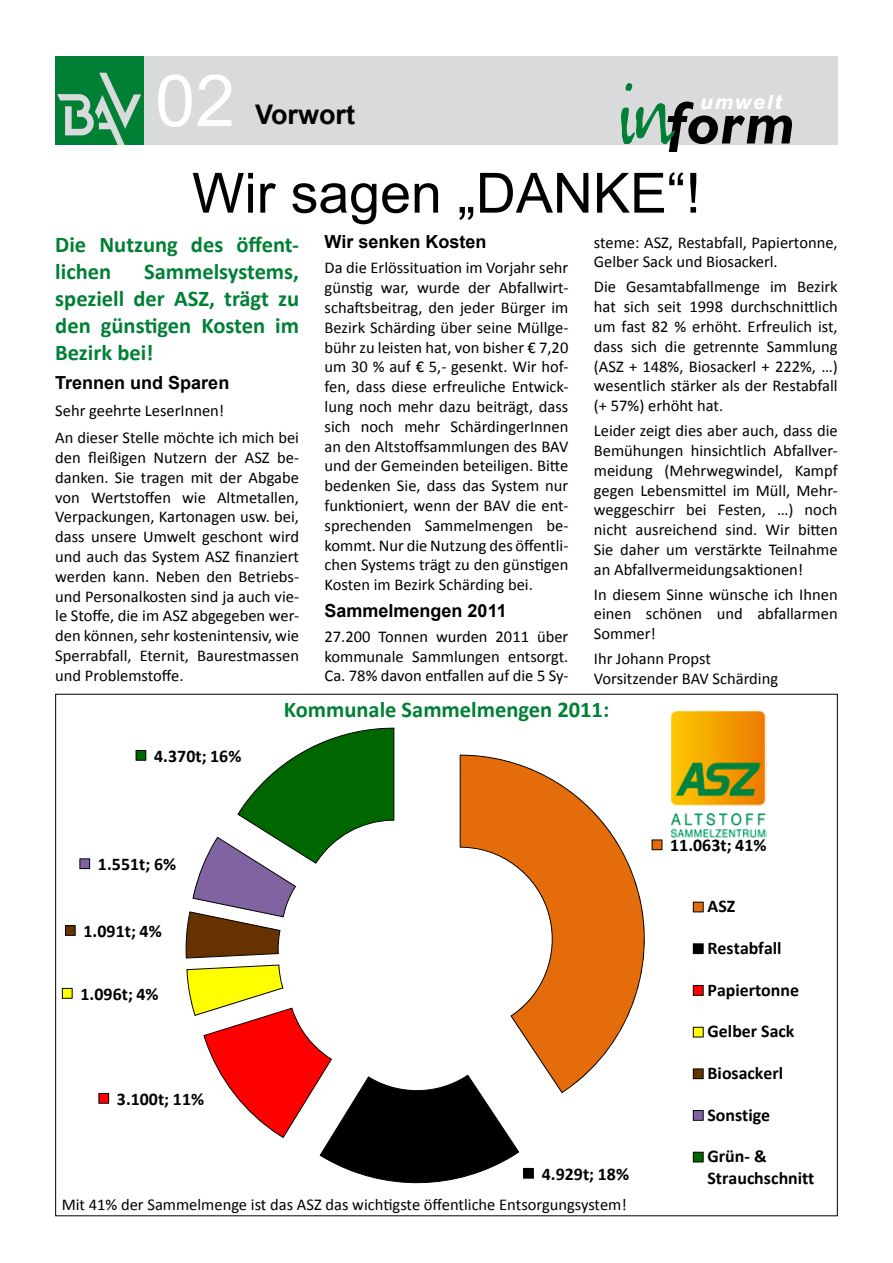
<style>
.page{position:relative;width:893px;height:1263px;background:#fff}
.page>*{position:absolute;margin:0;border:0;box-sizing:border-box;transform-origin:0 0}
.t1{font:72px "Arial";color:#fff}
.t2{font:55.5px "Arial";color:#000}
.t3{font:700 27px "Arial";color:#000}
.t4{font:700 22.5px/27px "Calibri";color:#008035}
.t5{font:700 18px "Arial";color:#000}
.t6{font:700 17.85px/21.8px "Calibri";color:#000}
.t7{font:16.5px/19.8px "Calibri";color:#000;text-align:justify}
</style>
<div class="page">
<div style="left:60px;top:57px;width:778px;height:88px;background:#d9dadb"></div>
<div style="left:55px;top:57px;width:88px;height:88px;background:#008035"></div>
<svg style="left:57px;top:73px;width:84px;height:72px"></svg>
<svg style="left:621px;top:83px;width:172px;height:68px"></svg>
<svg style="left:61px;top:723px;width:706px;height:461px"></svg>
<img style="left:669px;top:710px;width:97px;height:128px">
<h1 class="t1" style="left:155px;top:54px;width:82px">02</h1>
<h3 class="t3" style="left:255px;top:97px;width:102px">Vorwort</h3>
<h2 class="t2" style="left:192px;top:157px;width:510px">Wir sagen „DANKE“!</h2>
<h3 class="t4" style="left:55px;top:231px;width:245px">Die Nutzung des öffent&shy;lichen</h3>
<p class="t5" style="left:325px;top:230px;width:163px">Wir senken Kosten</p>
<p class="t7" style="left:325px;top:258px;width:245px">Da die Erlössituation im Vorjahr sehr günstig war, wurde der Abfallwirt&shy;schaftsbeitrag, den jeder Bürger im Bezirk Schärding über seine Müllge&shy;bühr zu leisten hat, von bisher € 7,20 um 30 % auf € 5,- gesenkt. Wir hof&shy;fen, dass diese erfreuliche Entwick&shy;lung noch mehr dazu beiträgt, dass sich noch mehr SchärdingerInnen an den Altstoffsammlungen des BAV und der Gemeinden beteiligen. Bitte bedenken Sie, dass das System nur funktioniert, wenn der BAV die ent&shy;sprechenden Sammelmengen be&shy;kommt. Nur die Nutzung des öffentli&shy;chen Systems trägt zu den günstigen Kosten im Bezirk Schärding bei.</p>
<p class="t5" style="left:325px;top:598px;width:184px">Sammelmengen 2011</p>
<p class="t7" style="left:325px;top:626px;width:245px">27.200 Tonnen wurden 2011 über kommunale Sammlungen entsorgt.<br>Ca. 78% davon entfallen auf die 5 Sy-</p>
<p class="t7" style="left:594px;top:232px;width:245px">steme: ASZ, Restabfall, Papiertonne,<br>Gelber Sack und Biosackerl.</p>
<p class="t7" style="left:594px;top:277px;width:245px">Die Gesamtabfallmenge im Bezirk hat sich seit 1998 durchschnittlich um fast 82 % erhöht. Erfreulich ist, dass sich die getrennte Sammlung (ASZ + 148%, Biosackerl + 222%, …) wesentlich stärker als der Restabfall (+ 57%) erhöht hat.</p>
<p class="t7" style="left:594px;top:421px;width:245px">Leider zeigt dies aber auch, dass die Bemühungen hinsichtlich Abfallver&shy;meidung (Mehrwegwindel, Kampf gegen Lebensmittel im Müll, Mehr&shy;weggeschirr bei Festen, …) noch nicht ausreichend sind. Wir bitten Sie daher um verstärkte Teilnahme an Abfallvermeidungsaktionen!</p>
<p class="t7" style="left:594px;top:584px;width:245px">In diesem Sinne wünsche ich Ihnen einen schönen und abfallarmen Sommer!</p>
<p class="t7" style="left:594px;top:649px;width:186px">Ihr Johann Propst<br>Vorsitzender BAV Schärding</p>
<h3 class="t4" style="left:55px;top:258px;width:245px;text-align:justify;text-indent:89px">Sammelsystems, speziell der ASZ, trägt zu den günstigen Kosten im Bezirk bei!</h3>
<p class="t5" style="left:55px;top:371px;width:176px">Trennen und Sparen</p>
<p class="t7" style="left:55px;top:397px;width:245px;line-height:27px">Sehr geehrte LeserInnen!<br>An dieser Stelle möchte ich mich bei</p>
<p class="t7" style="left:55px;top:448px;width:245px">den fleißigen Nutzern der ASZ be&shy;danken. Sie tragen mit der Abgabe von Wertstoffen wie Altmetallen, Verpackungen, Kartonagen usw. bei, dass unsere Umwelt geschont wird und auch das System ASZ finanziert werden kann. Neben den Betriebs&shy;und Personalkosten sind ja auch vie&shy;le Stoffe, die im ASZ abgegeben wer&shy;den können, sehr kostenintensiv, wie Sperrabfall, Eternit, Baurestmassen und Problemstoffe.</p>
<p class="t6" style="left:154px;top:745px;width:89px">4.370t; 16%</p>
<p class="t6" style="left:98px;top:853px;width:80px">1.551t; 6%</p>
<p class="t6" style="left:83px;top:920px;width:80px">1.091t; 4%</p>
<p class="t6" style="left:80px;top:983px;width:80px">1.096t; 4%</p>
<p class="t6" style="left:117px;top:1088px;width:89px">3.100t; 11%</p>
<h3 class="t4" style="left:284px;top:696px;width:327px">Kommunale Sammelmengen 2011:</h3>
<p class="t6" style="left:542px;top:1163px;width:89px">4.929t; 18%</p>
<p class="t7" style="left:62px;top:1195px;width:567px">Mit 41% der Sammelmenge ist das ASZ das wichtigste öffentliche Entsorgungsystem!</p>
<p class="t6" style="left:670px;top:834px;width:98px">11.063t; 41%</p>
<p class="t6" style="left:707px;top:895px;width:29px">ASZ</p>
<p class="t6" style="left:707px;top:937px;width:76px">Restabfall</p>
<p class="t6" style="left:707px;top:979px;width:93px">Papiertonne</p>
<p class="t6" style="left:707px;top:1020px;width:88px">Gelber Sack</p>
<p class="t6" style="left:707px;top:1062px;width:77px">Biosackerl</p>
<p class="t6" style="left:707px;top:1104px;width:64px">Sonstige</p>
<p class="t6" style="left:707px;top:1145px;width:108px">Grün‐ &amp;<br>Strauchschnitt</p>
</div>
